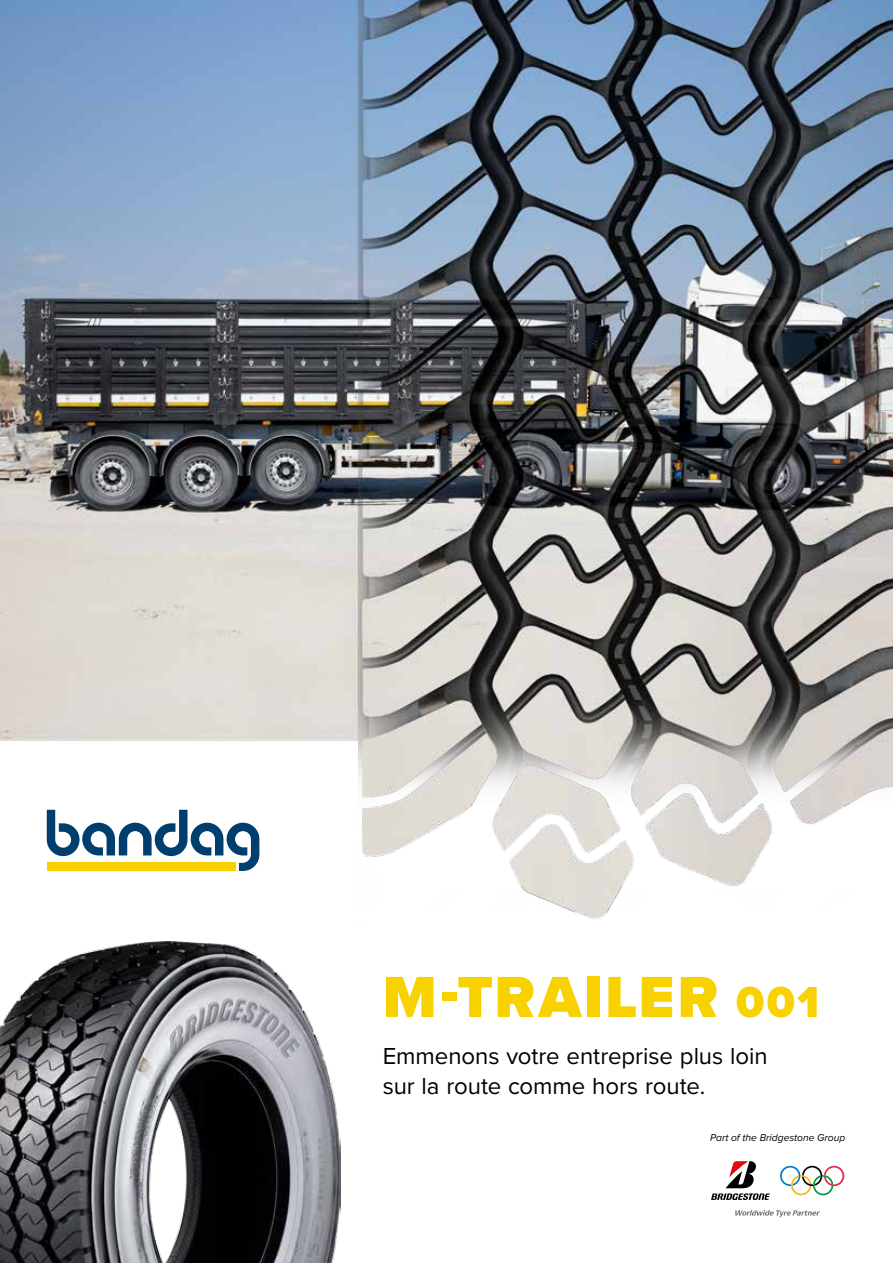
<style>
.page{position:relative;width:893px;height:1263px;background:#fff}
.page>*{position:absolute;margin:0;border:0;box-sizing:border-box;transform-origin:0 0}
.t1{font:900 60px "Proxima Nova";letter-spacing:.045em;color:#f8d100}
.t2{font:24px/30px "Proxima Nova";letter-spacing:-.005em;color:#000}
.t3{font:italic 10.35px "Proxima Nova";color:#000}
.s1{font-size:45px}
</style>
<div class="page">
<img style="left:0;top:942px;width:340px;height:321px">
<img style="left:0;top:0;width:893px;height:920px">
<svg style="left:47px;top:810px;width:212px;height:61px"></svg>
<div style="left:47px;top:863px;width:188px;height:8px;background:#f8d100"></div>
<svg style="left:711px;top:1161px;width:134px;height:57px"></svg>
<h1 class="t1" style="left:383px;top:952px;width:438px">M-TRAILER <span class="s1">001</span></h1>
<p class="t2" style="left:383px;top:1040px;width:386px">Emmenons votre entreprise plus loin sur la route comme hors route.</p>
<p class="t3" style="left:710px;top:1130px;width:137px">Part of the Bridgestone Group</p>
</div>
